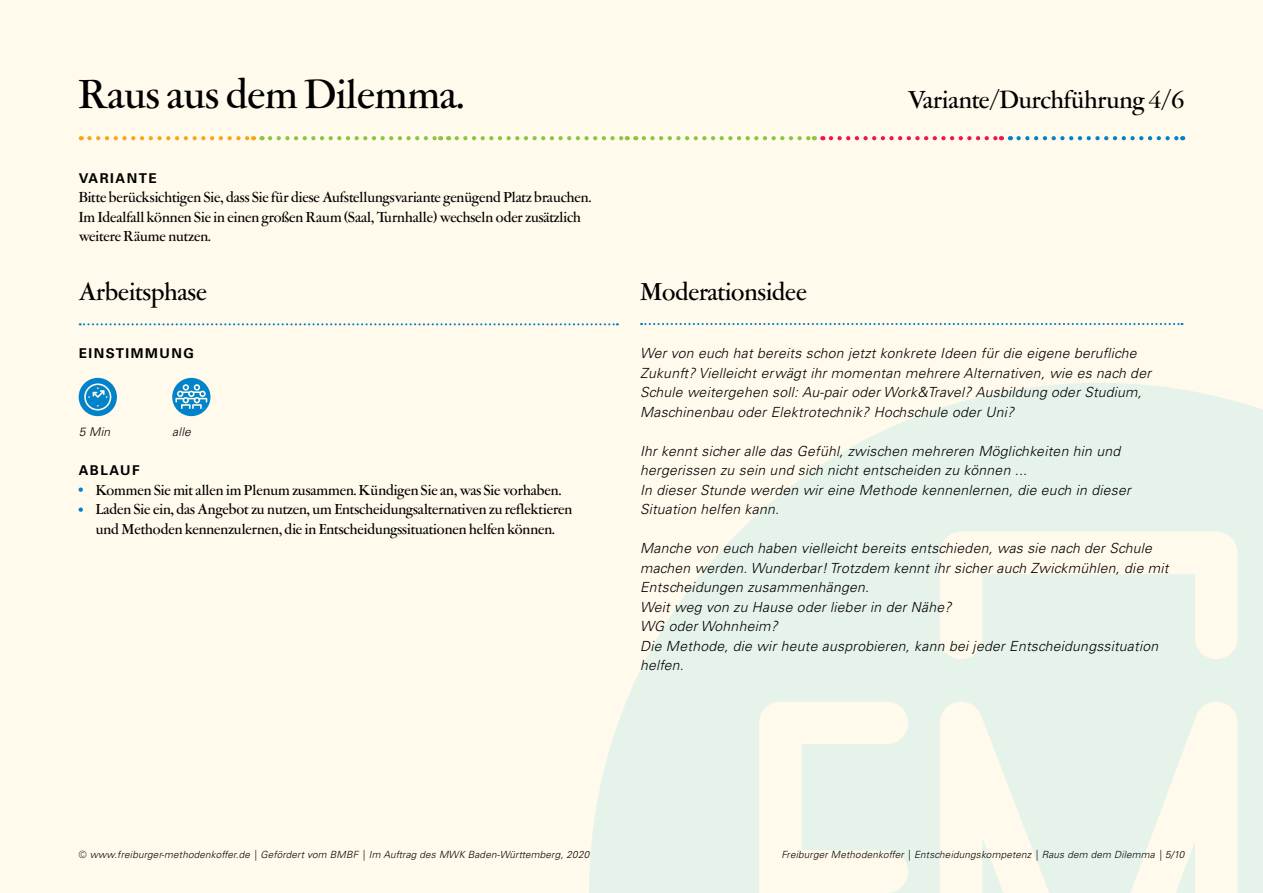
<style>
.page{position:relative;width:1263px;height:893px;background:#fffaeb}
.page>*{position:absolute;margin:0;border:0;box-sizing:border-box;transform-origin:0 0}
.t1{font:500 42px "Garamont Amst SH";color:#000}
.t2{font:500 25.5px "Garamont Amst SH";color:#000}
.t3{font:500 15px/19.5px "Garamont Amst SH";color:#000}
.t4{font:italic 300 13.95px/19.5px "Univers LT Pro 45";letter-spacing:.02em;color:#000}
.t5{font:700 13.5px "Univers LT Pro 65";letter-spacing:.11em;color:#000}
.t6{font:italic 300 12px "Univers LT Pro 45";letter-spacing:.02em;color:#000}
.t7{font:italic 300 9.9px "Univers LT Pro 45";letter-spacing:.02em;color:#000}
.s1{font-family:"Univers LT Pro 65";font-weight:700;font-size:12px;color:#0083ca}
</style>
<div class="page">
<svg style="left:589px;top:383px;width:674px;height:510px;fill:#e6f3eb"></svg>
<svg style="left:89px;top:136px;width:165px;height:4px"></svg>
<svg style="left:270px;top:136px;width:171px;height:4px"></svg>
<svg style="left:457px;top:136px;width:171px;height:4px"></svg>
<svg style="left:644px;top:136px;width:171px;height:4px"></svg>
<svg style="left:831px;top:136px;width:171px;height:4px"></svg>
<svg style="left:1018px;top:136px;width:165px;height:4px"></svg>
<svg style="left:79px;top:378px;width:38px;height:38px"></svg>
<svg style="left:172px;top:378px;width:38px;height:38px"></svg>
<svg style="left:80px;top:323px;width:538px;height:2px"></svg>
<svg style="left:641px;top:323px;width:541px;height:2px"></svg>
<h1 class="t1" style="left:79px;top:72px;width:387px">Raus aus dem Dilemma.</h1>
<p class="t5" style="left:79px;top:169px;width:80px">VARIANTE</p>
<p class="t3" style="left:79px;top:188px;width:514px">Bitte berücksichtigen Sie, dass Sie für diese Aufstellungsvariante genügend Platz brauchen.<br>Im Idealfall können Sie in einen großen Raum (Saal, Turnhalle) wechseln oder zusätzlich weitere Räume nutzen.</p>
<h2 class="t2" style="left:79px;top:278px;width:130px">Arbeitsphase</h2>
<p class="t5" style="left:79px;top:344px;width:117px">EINSTIMMUNG</p>
<p class="t6" style="left:79px;top:425px;width:33px">5 Min</p>
<p class="t6" style="left:172px;top:425px;width:20px">alle</p>
<p class="t5" style="left:79px;top:461px;width:62px">ABLAUF</p>
<p class="t3" style="left:79px;top:481px;width:484px"><span class="s1">•</span> Kommen Sie mit allen im Plenum zusammen. Kündigen Sie an, was Sie vorhaben.</p>
<p class="t3" style="left:79px;top:500px;width:495px;text-align:center"><span class="s1">•</span> Laden Sie ein, das Angebot zu nutzen, um Entscheidungsalternativen zu reflektieren und Methoden kennenzulernen, die in Entscheidungssituationen helfen können.</p>
<h2 class="t2" style="left:640px;top:278px;width:168px">Moderationsidee</h2>
<h2 class="t2" style="left:908px;top:86px;width:278px">Variante/Durchführung 4/6</h2>
<p class="t4" style="left:640px;top:344px;width:512px">Wer von euch hat bereits schon jetzt konkrete Ideen für die eigene berufliche Zukunft? Vielleicht erwägt ihr momentan mehrere Alternativen, wie es nach der Schule weitergehen soll: Au-pair oder Work&amp;Travel? Ausbildung oder Studium, Maschinenbau oder Elektrotechnik? Hochschule oder Uni?</p>
<p class="t4" style="left:640px;top:441px;width:492px">Ihr kennt sicher alle das Gefühl, zwischen mehreren Möglichkeiten hin und hergerissen zu sein und sich nicht entscheiden zu können ...<br>In dieser Stunde werden wir eine Methode kennenlernen, die euch in dieser Situation helfen kann.</p>
<p class="t4" style="left:640px;top:539px;width:530px">Manche von euch haben vielleicht bereits entschieden, was sie nach der Schule machen werden. Wunderbar! Trotzdem kennt ihr sicher auch Zwickmühlen, die mit Entscheidungen zusammenhängen.<br>Weit weg von zu Hause oder lieber in der Nähe?<br>WG oder Wohnheim?<br>Die Methode, die wir heute ausprobieren, kann bei jeder Entscheidungssituation helfen.</p>
<p class="t7" style="left:79px;top:848px;width:512px">© www.freiburger-methodenkoffer.de | Gefördert vom BMBF | Im Auftrag des MWK Baden-Württemberg, 2020</p>
<p class="t7" style="left:781px;top:848px;width:404px">Freiburger Methodenkoffer | Entscheidungskompetenz | Raus dem dem Dilemma | 5/10</p>
</div>
